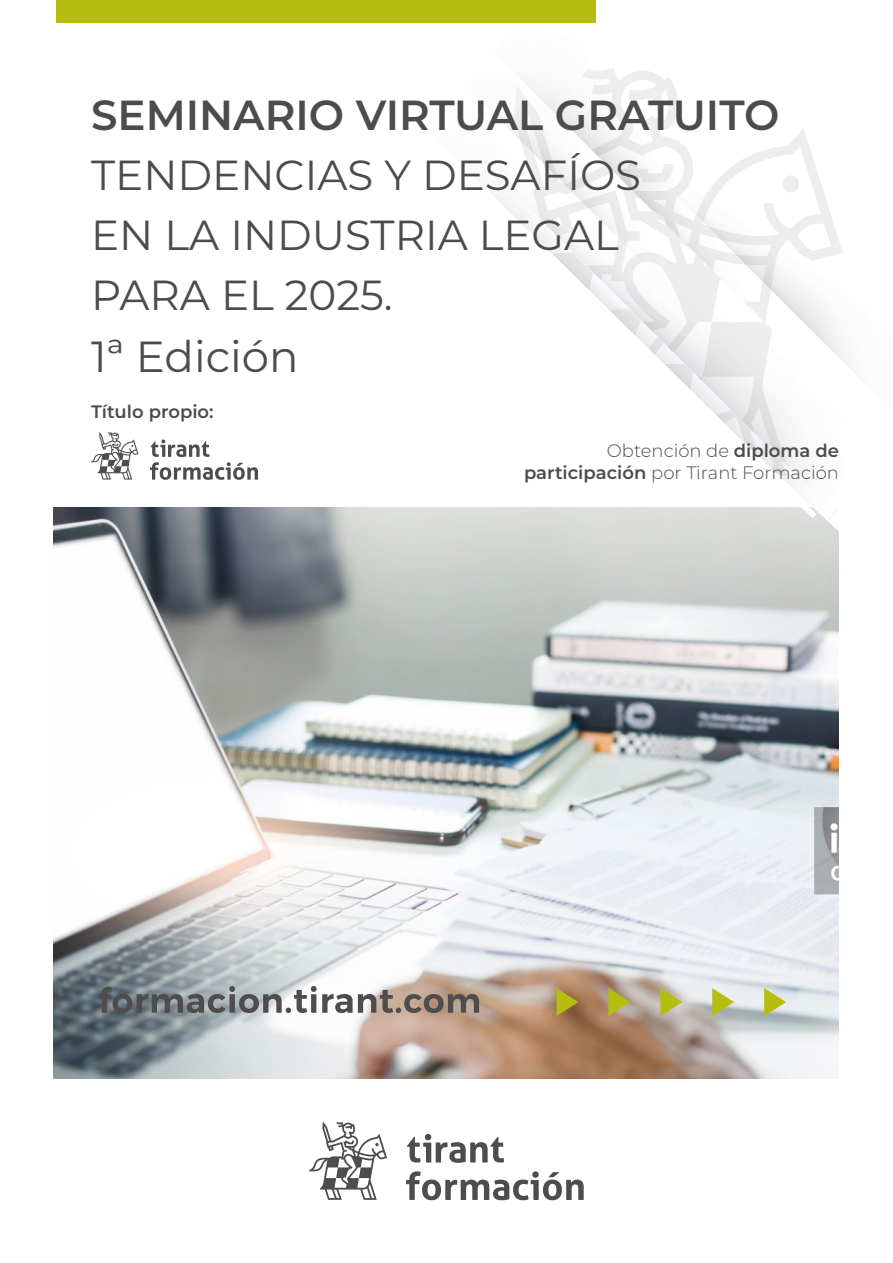
<style>
.page{position:relative;width:893px;height:1263px;background:#fff}
.page>*{position:absolute;margin:0;border:0;box-sizing:border-box;transform-origin:0 0}
.t1{font:43.5px "Montserrat";color:#4d4c4c}
.t2{font:42px/60px "Montserrat";color:#4d4c4c}
.t3{font:600 42px "Montserrat";color:#4d4c4c}
.t4{font:300 18px/21.6px "Montserrat";color:#4d4c4c;text-align:right}
.t5{font:600 18px "Montserrat";color:#4d4c4c}
.s1{font-weight:600}
</style>
<div class="page">
<img style="left:54px;top:507px;width:785px;height:571px">
<svg style="left:557px;top:988px;width:21px;height:28px"></svg>
<svg style="left:608px;top:988px;width:22px;height:28px"></svg>
<svg style="left:660px;top:988px;width:22px;height:28px"></svg>
<svg style="left:712px;top:988px;width:22px;height:28px"></svg>
<svg style="left:764px;top:988px;width:22px;height:28px"></svg>
<img style="left:816px;top:352px;width:54px;height:38px">
<img style="left:816px;top:376px;width:41px;height:14px">
<img style="left:802px;top:507px;width:30px;height:14px">
<img style="left:816px;top:507px;width:9px;height:5px">
<img style="left:595px;top:0;width:1px;height:23px">
<svg style="left:832px;top:507px;width:7px;height:74px"></svg>
<svg style="left:363px;top:82px;width:453px;height:436px"></svg>
<div style="left:56px;top:0;width:539px;height:23px;background:#b4bd10"></div>
<svg style="left:309px;top:1121px;width:78px;height:79px"></svg>
<svg style="left:406px;top:1171px;width:178px;height:29px"></svg>
<svg style="left:407px;top:1134px;width:97px;height:29px"></svg>
<svg style="left:53px;top:973px;width:504px;height:80px;background:#b1aaa4"></svg>
<svg style="left:99px;top:986px;width:380px;height:27px;background:#93928f"></svg>
<svg style="left:91px;top:432px;width:47px;height:47px"></svg>
<svg style="left:150px;top:439px;width:108px;height:41px"></svg>
<h2 class="t3" style="left:91px;top:86px;width:690px">SEMINARIO VIRTUAL GRATUITO</h2>
<h2 class="t2" style="left:91px;top:144px;width:551px">TENDENCIAS Y DESAFÍOS<br>EN LA INDUSTRIA LEGAL<br>PARA EL 2025.</h2>
<h1 class="t1" style="left:91px;top:326px;width:209px">1ª Edición</h1>
<p class="t5" style="left:91px;top:399px;width:124px">Título propio:</p>
<p class="t4" style="left:524px;top:439px;width:316px">Obtención de <span class="s1">diploma de participación</span> por Tirant Formación</p>
</div>
